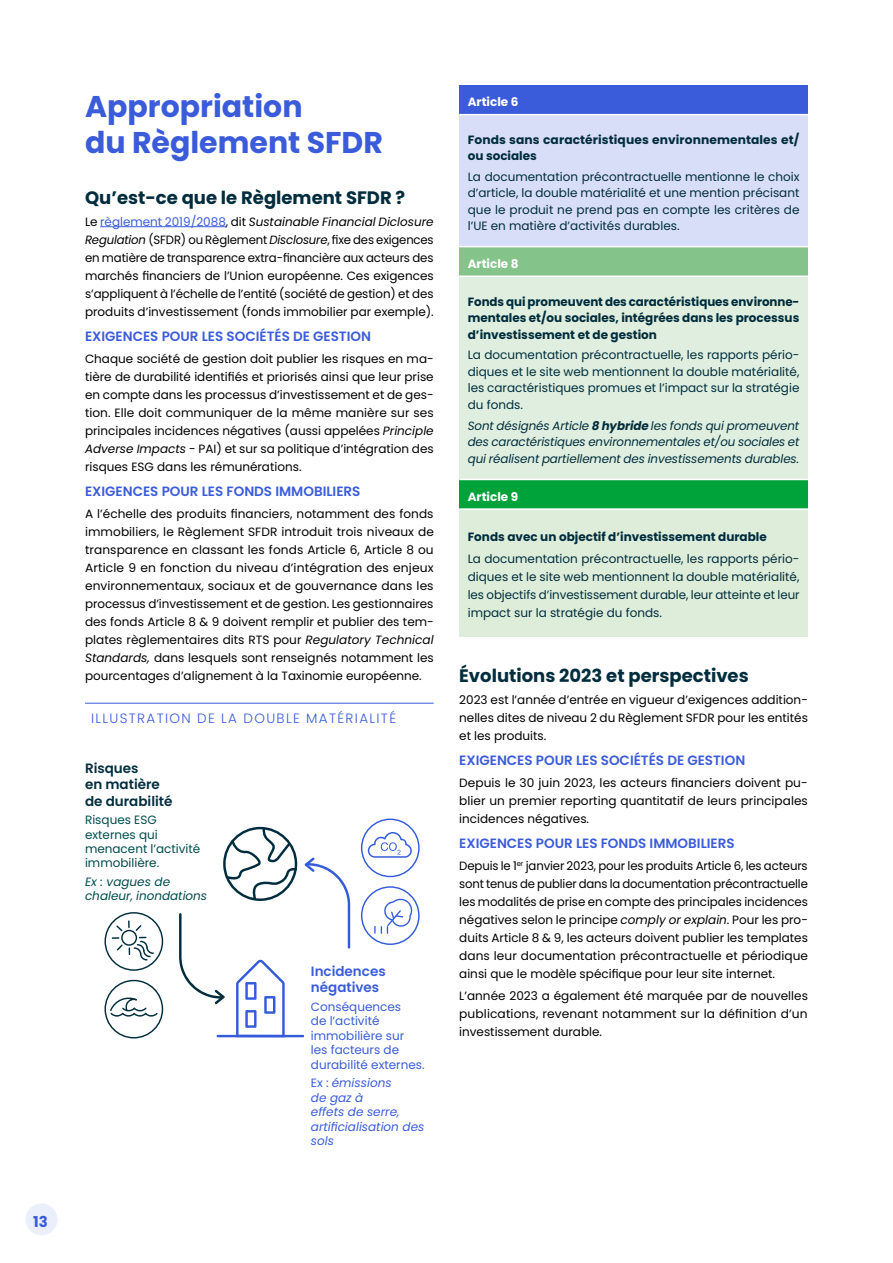
<style>
.page{position:relative;width:893px;height:1263px;background:#fff}
.page>*{position:absolute;margin:0;border:0;box-sizing:border-box;transform-origin:0 0}
.t1{font:700 30px/36px "Poppins";color:#3b5cda}
.t2{font:700 18px "Poppins";color:#002d3d}
.t3{font:700 15px "Poppins";color:#3b5cda}
.t4{font:600 13.5px/16.2px "Poppins";color:#3b5cda}
.t5{font:300 13.5px "Poppins";letter-spacing:.1em;color:#3b5cda}
.t6{font:600 13.5px/16.2px "Poppins";color:#002d3d}
.t7{font:12px/18px "Poppins";color:#000;text-align:justify}
.t8{font:12px/16.5px "Poppins";color:#002d3d;text-align:justify}
.t9{font:700 12px/16.5px "Poppins";color:#002d3d}
.t10{font:italic 12px/16.5px "Poppins";letter-spacing:-.005em;color:#002d3d;text-align:justify}
.t11{font:12px/14.4px "Poppins";color:#3b5cd9}
.t12{font:italic 12px/14.4px "Poppins";color:#3b5cda}
.t13{font:12px/14.4px "Poppins";color:#004b4d}
.t14{font:italic 12px/14.4px "Poppins";color:#004b4d}
.t15{font:700 12px "Poppins";color:#fff}
.s1{color:#3b5cda}
.s2{font-style:italic}
.s3{font-style:normal;color:#3b5cd9}
.s4{font-weight:700}
</style>
<div class="page">
<div style="left:26px;top:1203px;width:31px;height:32px;background:#ebeffb;border-radius:50%"></div>
<hr style="left:100px;top:226px;width:126px;height:1px;background:#3b5cda">
<hr style="left:85px;top:703px;width:349px;height:1px;background:#3b5cda">
<hr style="left:217px;top:1035px;width:87px;height:2px;background:#345cda">
<svg style="left:236px;top:959px;width:49px;height:76px"></svg>
<svg style="left:105px;top:980px;width:58px;height:58px"></svg>
<svg style="left:105px;top:912px;width:58px;height:59px"></svg>
<svg style="left:223px;top:827px;width:74px;height:74px"></svg>
<svg style="left:361px;top:886px;width:59px;height:59px"></svg>
<svg style="left:361px;top:818px;width:59px;height:59px"></svg>
<svg style="left:305px;top:857px;width:45px;height:91px"></svg>
<svg style="left:179px;top:913px;width:46px;height:91px"></svg>
<div style="left:459px;top:85px;width:349px;height:30px;background:#3b5cda"></div>
<div style="left:459px;top:115px;width:349px;height:132px;background:#d8def8"></div>
<div style="left:459px;top:247px;width:349px;height:29px;background:#84c389"></div>
<div style="left:459px;top:276px;width:349px;height:203px;background:#dfeede"></div>
<div style="left:459px;top:479px;width:349px;height:30px;background:#00a23a"></div>
<div style="left:459px;top:509px;width:349px;height:128px;background:#deedd9"></div>
<hr style="left:459px;top:114px;width:349px;height:1px;background:#fff">
<hr style="left:459px;top:246px;width:349px;height:1px;background:#fff">
<hr style="left:459px;top:275px;width:349px;height:2px;background:#fff">
<hr style="left:459px;top:479px;width:349px;height:1px;background:#fff">
<hr style="left:459px;top:508px;width:349px;height:2px;background:#fff">
<p class="t3" style="left:33px;top:1213px;width:16px">13</p>
<h1 class="t1" style="left:85px;top:88px;width:299px">Appropriation<br>du Règlement SFDR</h1>
<h2 class="t2" style="left:85px;top:187px;width:322px">Qu’est-ce que le Règlement SFDR ?</h2>
<p class="t7" style="left:85px;top:213px;width:350px">Le <span class="s1">règlement 2019/2088</span>, dit <span class="s2">Sustainable Financial Diclosure Regulation</span> (SFDR) ou Règlement <span class="s2">Disclosure</span>, fixe des exigences en matière de transparence extra-financière aux acteurs des marchés financiers de l’Union européenne. Ces exigences s’appliquent à l’échelle de l’entité (société de gestion) et des produits d’investissement (fonds immobilier par exemple).</p>
<p class="t4" style="left:85px;top:328px;width:287px">EXIGENCES POUR LES SOCIÉTÉS DE GESTION</p>
<p class="t7" style="left:85px;top:350px;width:350px">Chaque société de gestion doit publier les risques en ma&shy;tière de durabilité identifiés et priorisés ainsi que leur prise en compte dans les processus d’investissement et de ges&shy;tion. Elle doit communiquer de la même manière sur ses principales incidences négatives (aussi appelées <span class="s2">Principle Adverse Impacts</span> - PAI) et sur sa politique d’intégration des risques ESG dans les rémunérations.</p>
<p class="t4" style="left:85px;top:483px;width:277px">EXIGENCES POUR LES FONDS IMMOBILIERS</p>
<p class="t7" style="left:85px;top:505px;width:350px">A l’échelle des produits financiers, notamment des fonds immobiliers, le Règlement SFDR introduit trois niveaux de transparence en classant les fonds Article 6, Article 8 ou Article 9 en fonction du niveau d’intégration des enjeux environnementaux, sociaux et de gouvernance dans les processus d’investissement et de gestion. Les gestionnaires des fonds Article 8 &amp; 9 doivent remplir et publier des tem&shy;plates règlementaires dits RTS pour <span class="s2">Regulatory Technical Standards,</span> dans lesquels sont renseignés notamment les pourcentages d’alignement à la Taxinomie européenne.</p>
<p class="t5" style="left:91px;top:711px;width:307px">ILLUSTRATION DE LA DOUBLE MATÉRIALITÉ</p>
<p class="t6" style="left:85px;top:760px;width:89px">Risques<br>en matière de durabilité</p>
<p class="t13" style="left:85px;top:813px;width:117px">Risques ESG externes qui menacent l’activité immobilière.</p>
<p class="t14" style="left:85px;top:875px;width:124px">Ex : vagues de chaleur, inondations</p>
<p class="t4" style="left:311px;top:963px;width:76px">Incidences négatives</p>
<p class="t11" style="left:311px;top:1000px;width:115px">Conséquences<br>de l’activité immobilière sur<br>les facteurs de durabilité externes.</p>
<p class="t12" style="left:311px;top:1076px;width:115px"><span class="s3">Ex :</span> émissions<br>de gaz à<br>effets de serre, artificialisation des sols</p>
<p class="t15" style="left:468px;top:95px;width:52px">Article 6</p>
<p class="t9" style="left:468px;top:131px;width:333px">Fonds sans caractéristiques environnementales et/ ou sociales</p>
<p class="t8" style="left:468px;top:168px;width:333px">La documentation précontractuelle mentionne le choix d’article, la double matérialité et une mention précisant que le produit ne prend pas en compte les critères de l’UE en matière d’activités durables.</p>
<p class="t15" style="left:468px;top:257px;width:52px">Article 8</p>
<p class="t9" style="left:468px;top:293px;width:333px;text-align:justify">Fonds qui promeuvent des caractéristiques environne&shy;mentales et/ou sociales, intégrées dans les processus d’investissement et de gestion</p>
<p class="t8" style="left:468px;top:347px;width:333px">La documentation précontractuelle, les rapports pério&shy;diques et le site web mentionnent la double matérialité, les caractéristiques promues et l’impact sur la stratégie du fonds.</p>
<p class="t10" style="left:468px;top:417px;width:333px">Sont désignés Article <span class="s4">8 hybride</span> les fonds qui promeuvent des caractéristiques environnementales et/ou sociales et qui réalisent partiellement des investissements durables.</p>
<p class="t15" style="left:468px;top:489px;width:52px">Article 9</p>
<p class="t9" style="left:468px;top:529px;width:301px">Fonds avec un objectif d’investissement durable</p>
<p class="t8" style="left:468px;top:550px;width:333px;line-height:18px">La documentation précontractuelle, les rapports pério&shy;diques et le site web mentionnent la double matérialité, les objectifs d’investissement durable, leur atteinte et leur impact sur la stratégie du fonds.</p>
<h2 class="t2" style="left:459px;top:665px;width:291px">Évolutions 2023 et perspectives</h2>
<p class="t7" style="left:459px;top:691px;width:350px">2023 est l’année d’entrée en vigueur d’exigences addition&shy;nelles dites de niveau 2 du Règlement SFDR pour les entités et les produits.</p>
<p class="t4" style="left:459px;top:752px;width:287px">EXIGENCES POUR LES SOCIÉTÉS DE GESTION</p>
<p class="t7" style="left:459px;top:774px;width:350px">Depuis le 30 juin 2023, les acteurs financiers doivent pu&shy;blier un premier reporting quantitatif de leurs principales incidences négatives.</p>
<p class="t4" style="left:459px;top:835px;width:277px">EXIGENCES POUR LES FONDS IMMOBILIERS</p>
<p class="t7" style="left:459px;top:857px;width:350px">Depuis le 1<sup>er</sup> janvier 2023, pour les produits Article 6, les acteurs sont tenus de publier dans la documentation précontractuelle les modalités de prise en compte des principales incidences négatives selon le principe <span class="s2">comply or explain</span>. Pour les pro&shy;duits Article 8 &amp; 9, les acteurs doivent publier les templates dans leur documentation précontractuelle et périodique ainsi que le modèle spécifique pour leur site internet.</p>
<p class="t7" style="left:459px;top:987px;width:350px">L’année 2023 a également été marquée par de nouvelles publications, revenant notamment sur la définition d’un investissement durable.</p>
</div>
